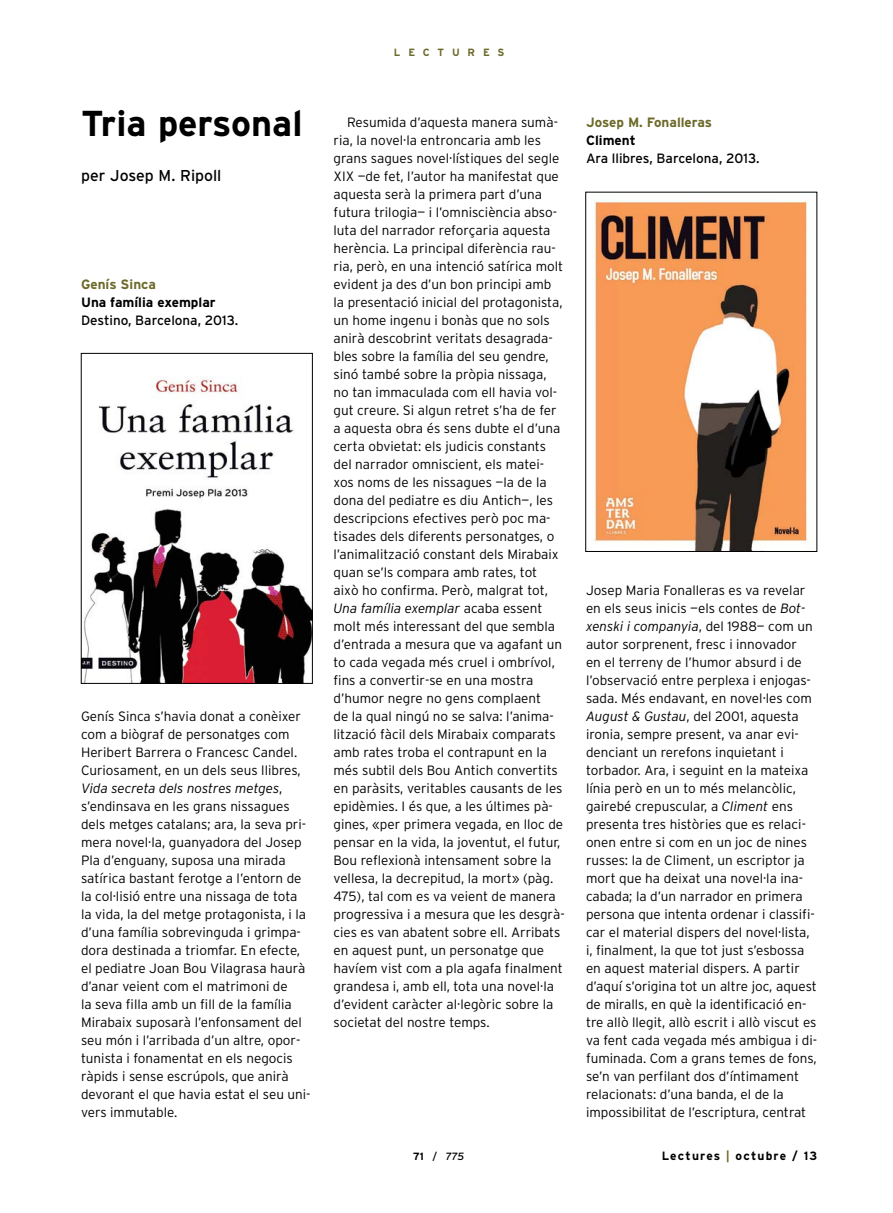
<style>
.page{position:relative;width:893px;height:1213px;background:#fff}
.page>*{position:absolute;margin:0;border:0;box-sizing:border-box;transform-origin:0 0}
._1__Títulos_standard{font:700 36px "Interstate";color:#000}
._1b__Signatura_autor{font:15.75px "Interstate";color:#000}
._4__Texto_palo_gran{font:300 13.5px/18px "Interstate";color:#000}
._4c__Título_Palo_sec{font:13.5px "Interstate";color:#000}
._4a__Titulo_palo_sec{font:700 13.5px "Interstate";color:#6c6a29}
._4b__Título_palo_sec{font:700 13.5px "Interstate";color:#000}
._9__Folio_lateral{font:700 12px "Interstate";letter-spacing:.1em;color:#000}
._9__Títulos_Seccione{font:700 10.5px "Interstate";letter-spacing:.75em;color:#6c6a29}
._9__Folio_central{font:italic 10.5px "Interstate";color:#000}
.s1{font-style:italic}
.s2{font-weight:700;font-style:normal}
.s3{font-style:normal}
.s4{color:#6c6a29}
</style>
<div class="page">
<img style="left:83px;top:376px;width:228px;height:306px">
<div style="left:81px;top:353px;width:232px;height:331px;border:1px solid #000"></div>
<img style="left:593px;top:200px;width:221px;height:350px">
<div style="left:585px;top:192px;width:232px;height:360px;border:1px solid #000"></div>
<p class="_1__Títulos_standard" style="left:81px;top:103px;width:223px">Tria personal</p>
<p class="_1b__Signatura_autor" style="left:81px;top:166px;width:142px">per Josep M. Ripoll</p>
<p class="_4a__Titulo_palo_sec" style="left:81px;top:277px;width:76px">Genís Sinca</p>
<p class="_4b__Título_palo_sec" style="left:81px;top:295px;width:136px">Una família exemplar</p>
<p class="_4c__Título_Palo_sec" style="left:81px;top:313px;width:158px">Destino, Barcelona, 2013.</p>
<p class="_4__Texto_palo_gran" style="left:81px;top:707px;width:231px">Genís Sinca s’havia donat a conèixer com a biògraf de personatges com Heribert Barrera o Francesc Candel.<br>Curiosament, en un dels seus llibres, <span class="s1">Vida secreta dels nostres metges</span>, s’endinsava en les grans nissagues dels metges catalans; ara, la seva pri&shy;mera novel·la, guanyadora del Josep Pla d’enguany, suposa una mirada satírica bastant ferotge a l’entorn de la col·lisió entre una nissaga de tota la vida, la del metge protagonista, i la d’una família sobrevinguda i grimpa&shy;dora destinada a triomfar. En efecte, el pediatre Joan Bou Vilagrasa haurà d’anar veient com el matrimoni de<br>la seva filla amb un fill de la família Mirabaix suposarà l’enfonsament del seu món i l’arribada d’un altre, opor&shy;tunista i fonamentat en els negocis ràpids i sense escrúpols, que anirà devorant el que havia estat el seu uni&shy;vers immutable.</p>
<p class="_9__Títulos_Seccione" style="left:394px;top:46px;width:112px">LECTURES</p>
<p class="_4__Texto_palo_gran" style="left:333px;top:113px;width:233px;text-indent:14px">Resumida d’aquesta manera sumà&shy;ria, la novel·la entroncaria amb les grans sagues novel·lístiques del segle XIX —de fet, l’autor ha manifestat que aquesta serà la primera part d’una futura trilogia— i l’omnisciència abso&shy;luta del narrador reforçaria aquesta herència. La principal diferència rau&shy;ria, però, en una intenció satírica molt evident ja des d’un bon principi amb la presentació inicial del protagonista, un home ingenu i bonàs que no sols anirà descobrint veritats desagrada&shy;bles sobre la família del seu gendre, sinó també sobre la pròpia nissaga, no tan immaculada com ell havia vol&shy;gut creure. Si algun retret s’ha de fer a aquesta obra és sens dubte el d’una certa obvietat: els judicis constants del narrador omniscient, els matei&shy;xos noms de les nissagues —la de la dona del pediatre es diu Antich—, les descripcions efectives però poc ma&shy;tisades dels diferents personatges, o l’animalització constant dels Mirabaix quan se’ls compara amb rates, tot això ho confirma. Però, malgrat tot, <span class="s1">Una família exemplar</span> acaba essent molt més interessant del que sembla d’entrada a mesura que va agafant un to cada vegada més cruel i ombrívol, fins a convertir-se en una mostra d’humor negre no gens complaent<br>de la qual ningú no se salva: l’anima&shy;lització fàcil dels Mirabaix comparats amb rates troba el contrapunt en la més subtil dels Bou Antich convertits en paràsits, veritables causants de les epidèmies. I és que, a les últimes pà&shy;gines, «per primera vegada, en lloc de pensar en la vida, la joventut, el futur, Bou reflexionà intensament sobre la vellesa, la decrepitud, la mort» (pàg.<br>475), tal com es va veient de manera progressiva i a mesura que les desgrà&shy;cies es van abatent sobre ell. Arribats en aquest punt, un personatge que havíem vist com a pla agafa finalment grandesa i, amb ell, tota una novel·la d’evident caràcter al·legòric sobre la societat del nostre temps.</p>
<p class="_4a__Titulo_palo_sec" style="left:586px;top:114px;width:128px">Josep M. Fonalleras</p>
<p class="_4b__Título_palo_sec" style="left:586px;top:132px;width:51px">Climent</p>
<p class="_4c__Título_Palo_sec" style="left:586px;top:150px;width:175px">Ara llibres, Barcelona, 2013.</p>
<p class="_4__Texto_palo_gran" style="left:586px;top:581px;width:233px">Josep Maria Fonalleras es va revelar en els seus inicis —els contes de <span class="s1">Bot&shy;xenski i companyia</span>, del 1988— com un autor sorprenent, fresc i innovador<br>en el terreny de l’humor absurd i de l’observació entre perplexa i enjogas&shy;sada. Més endavant, en novel·les com <span class="s1">August &amp; Gustau</span>, del 2001, aquesta ironia, sempre present, va anar evi&shy;denciant un rerefons inquietant i torbador. Ara, i seguint en la mateixa línia però en un to més melancòlic, gairebé crepuscular, a <span class="s1">Climent</span> ens presenta tres històries que es relaci&shy;onen entre si com en un joc de nines russes: la de Climent, un escriptor ja mort que ha deixat una novel·la ina&shy;cabada; la d’un narrador en primera persona que intenta ordenar i classifi&shy;car el material dispers del novel·lista, i, finalment, la que tot just s’esbossa en aquest material dispers. A partir d’aquí s’origina tot un altre joc, aquest de miralls, en què la identificació en&shy;tre allò llegit, allò escrit i allò viscut es va fent cada vegada més ambigua i di&shy;fuminada. Com a grans temes de fons, se’n van perfilant dos d’íntimament relacionats: d’una banda, el de la impossibilitat de l’escriptura, centrat</p>
<p class="_9__Folio_central" style="left:413px;top:1150px;width:52px"><span class="s2">71</span> <span class="s3">/</span> 775</p>
<p class="_9__Folio_lateral" style="left:661px;top:1149px;width:157px">Lectures <span class="s4">|</span> octubre / 13</p>
</div>
